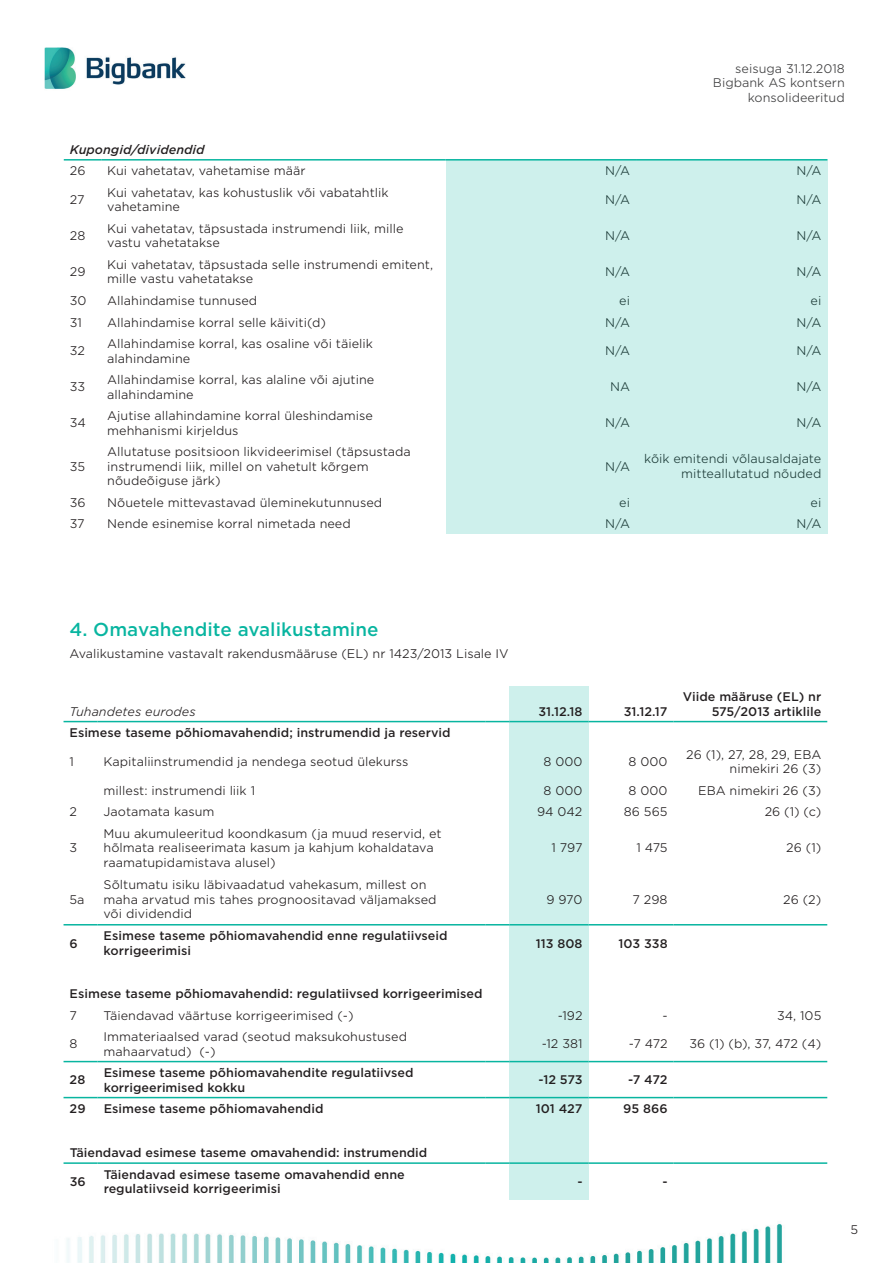
<style>
.page{position:relative;width:893px;height:1263px;background:#fff}
.page>*{position:absolute;margin:0;border:0;box-sizing:border-box;transform-origin:0 0}
.t1{font:500 18px "Gotham S Sm";color:#08b5a0}
.t2{font:300 12px/14.4px "Gotham S Sm";color:#231f20}
.t3{font:500 12px/14.4px "Gotham S Sm";color:#231f20}
.t4{font:300 12px/14.4px "Gotham S Sm";color:#3e3e3f;text-align:right}
.t5{font:italic 500 12px "Gotham S Sm";color:#231f20}
.t6{font:italic 300 12px "Gotham S Sm";color:#231f20}
</style>
<div class="page">
<img style="left:63px;top:159px;width:765px;height:1104px">
<img style="left:44px;top:47px;width:142px;height:42px">
<div style="left:509px;top:686px;width:79px;height:513px;background:#cef0ec"></div>
<hr style="left:64px;top:721px;width:34px;height:1px;background:#08b5a0">
<hr style="left:98px;top:721px;width:387px;height:1px;background:#08b5a0">
<svg style="left:485px;top:721px;width:24px;height:1px"></svg>
<hr style="left:509px;top:721px;width:79px;height:1px;background:#08b5a0">
<hr style="left:588px;top:721px;width:85px;height:1px;background:#08b5a0">
<hr style="left:673px;top:721px;width:154px;height:1px;background:#08b5a0">
<hr style="left:64px;top:924px;width:34px;height:1px;background:#08b5a0">
<hr style="left:98px;top:924px;width:387px;height:1px;background:#08b5a0">
<svg style="left:485px;top:924px;width:24px;height:1px"></svg>
<hr style="left:509px;top:924px;width:79px;height:1px;background:#08b5a0">
<hr style="left:588px;top:924px;width:85px;height:1px;background:#08b5a0">
<hr style="left:673px;top:924px;width:154px;height:1px;background:#08b5a0">
<hr style="left:64px;top:1061px;width:34px;height:1px;background:#08b5a0">
<hr style="left:98px;top:1061px;width:387px;height:1px;background:#08b5a0">
<svg style="left:485px;top:1061px;width:24px;height:1px"></svg>
<hr style="left:509px;top:1061px;width:79px;height:1px;background:#08b5a0">
<hr style="left:588px;top:1061px;width:85px;height:1px;background:#08b5a0">
<hr style="left:673px;top:1061px;width:154px;height:1px;background:#08b5a0">
<hr style="left:64px;top:1097px;width:34px;height:1px;background:#08b5a0">
<hr style="left:98px;top:1097px;width:387px;height:1px;background:#08b5a0">
<svg style="left:485px;top:1097px;width:24px;height:1px"></svg>
<hr style="left:509px;top:1097px;width:79px;height:1px;background:#08b5a0">
<hr style="left:588px;top:1097px;width:85px;height:1px;background:#08b5a0">
<hr style="left:673px;top:1097px;width:154px;height:1px;background:#08b5a0">
<hr style="left:64px;top:1162px;width:34px;height:2px;background:#08b5a0">
<hr style="left:98px;top:1162px;width:387px;height:2px;background:#08b5a0">
<hr style="left:485px;top:1162px;width:24px;height:2px;background:#08b5a0">
<hr style="left:509px;top:1162px;width:79px;height:2px;background:#08b5a0">
<hr style="left:588px;top:1162px;width:85px;height:2px;background:#08b5a0">
<hr style="left:673px;top:1162px;width:154px;height:2px;background:#08b5a0">
<hr style="left:64px;top:159px;width:37px;height:2px;background:#08b5a0">
<hr style="left:101px;top:159px;width:345px;height:2px;background:#08b5a0">
<div style="left:446px;top:159px;width:381px;height:375px;background:#cef0ec"></div>
<p class="t4" style="left:713px;top:61px;width:133px">seisuga 31.12.2018<br>Bigbank AS kontsern konsolideeritud</p>
<p class="t5" style="left:70px;top:141px;width:136px">Kupongid/dividendid</p>
<p class="t2" style="left:70px;top:163px;width:17px">26</p>
<p class="t2" style="left:107px;top:163px;width:200px">Kui vahetatav, vahetamise määr</p>
<p class="t2" style="left:605px;top:163px;width:26px">N/A</p>
<p class="t2" style="left:796px;top:163px;width:26px">N/A</p>
<p class="t2" style="left:70px;top:192px;width:16px">27</p>
<p class="t2" style="left:107px;top:185px;width:283px">Kui vahetatav, kas kohustuslik või vabatahtlik vahetamine</p>
<p class="t2" style="left:605px;top:192px;width:26px">N/A</p>
<p class="t2" style="left:796px;top:192px;width:26px">N/A</p>
<p class="t2" style="left:70px;top:228px;width:17px">28</p>
<p class="t2" style="left:107px;top:221px;width:298px">Kui vahetatav, täpsustada instrumendi liik, mille vastu vahetatakse</p>
<p class="t2" style="left:605px;top:228px;width:26px">N/A</p>
<p class="t2" style="left:796px;top:228px;width:26px">N/A</p>
<p class="t2" style="left:70px;top:264px;width:17px">29</p>
<p class="t2" style="left:107px;top:257px;width:327px">Kui vahetatav, täpsustada selle instrumendi emitent, mille vastu vahetatakse</p>
<p class="t2" style="left:605px;top:264px;width:26px">N/A</p>
<p class="t2" style="left:796px;top:264px;width:26px">N/A</p>
<p class="t2" style="left:70px;top:293px;width:18px">30</p>
<p class="t2" style="left:107px;top:293px;width:152px">Allahindamise tunnused</p>
<p class="t2" style="left:619px;top:293px;width:12px">ei</p>
<p class="t2" style="left:811px;top:293px;width:12px">ei</p>
<p class="t2" style="left:70px;top:315px;width:14px">31</p>
<p class="t2" style="left:107px;top:315px;width:220px">Allahindamise korral selle käiviti(d)</p>
<p class="t2" style="left:605px;top:315px;width:26px">N/A</p>
<p class="t2" style="left:796px;top:315px;width:26px">N/A</p>
<p class="t2" style="left:70px;top:343px;width:17px">32</p>
<p class="t2" style="left:107px;top:336px;width:267px">Allahindamise korral, kas osaline või täielik alahindamine</p>
<p class="t2" style="left:605px;top:343px;width:26px">N/A</p>
<p class="t2" style="left:796px;top:343px;width:26px">N/A</p>
<p class="t2" style="left:70px;top:379px;width:17px">33</p>
<p class="t2" style="left:107px;top:372px;width:268px">Allahindamise korral, kas alaline või ajutine allahindamine</p>
<p class="t2" style="left:610px;top:379px;width:21px">NA</p>
<p class="t2" style="left:796px;top:379px;width:26px">N/A</p>
<p class="t2" style="left:70px;top:415px;width:18px">34</p>
<p class="t2" style="left:107px;top:408px;width:267px">Ajutise allahindamine korral üleshindamise mehhanismi kirjeldus</p>
<p class="t2" style="left:605px;top:415px;width:26px">N/A</p>
<p class="t2" style="left:796px;top:415px;width:26px">N/A</p>
<p class="t2" style="left:70px;top:459px;width:17px">35</p>
<p class="t2" style="left:107px;top:444px;width:305px">Allutatuse positsioon likvideerimisel (täpsustada instrumendi liik, millel on vahetult kõrgem nõudeõiguse järk)</p>
<p class="t2" style="left:605px;top:459px;width:26px">N/A</p>
<p class="t2" style="left:644px;top:451px;width:179px;text-align:right">kõik emitendi võlausaldajate mitteallutatud nõuded</p>
<p class="t2" style="left:70px;top:495px;width:17px">36</p>
<p class="t2" style="left:107px;top:495px;width:276px">Nõuetele mittevastavad üleminekutunnused</p>
<p class="t2" style="left:619px;top:495px;width:12px">ei</p>
<p class="t2" style="left:811px;top:495px;width:12px">ei</p>
<p class="t2" style="left:70px;top:516px;width:16px">37</p>
<p class="t2" style="left:107px;top:516px;width:245px">Nende esinemise korral nimetada need</p>
<p class="t2" style="left:605px;top:516px;width:26px">N/A</p>
<p class="t2" style="left:796px;top:516px;width:26px">N/A</p>
<h1 class="t1" style="left:70px;top:617px;width:311px">4. Omavahendite avalikustamine</h1>
<p class="t2" style="left:70px;top:646px;width:441px">Avalikustamine vastavalt rakendusmääruse (EL) nr 1423/2013 Lisale IV</p>
<p class="t6" style="left:70px;top:703px;width:128px">Tuhandetes eurodes</p>
<p class="t3" style="left:538px;top:704px;width:46px">31.12.18</p>
<p class="t3" style="left:624px;top:704px;width:45px">31.12.17</p>
<p class="t3" style="left:683px;top:689px;width:140px;text-align:right">Viide määruse (EL) nr<br>575/2013 artiklile</p>
<p class="t3" style="left:70px;top:725px;width:383px">Esimese taseme põhiomavahendid; instrumendid ja reservid</p>
<p class="t2" style="left:70px;top:754px;width:6px">1</p>
<p class="t2" style="left:104px;top:754px;width:306px">Kapitaliinstrumendid ja nendega seotud ülekurss</p>
<p class="t2" style="left:544px;top:754px;width:40px">8 000</p>
<p class="t2" style="left:629px;top:754px;width:40px">8 000</p>
<p class="t2" style="left:686px;top:747px;width:137px;text-align:right">26 (1), 27, 28, 29, EBA nimekiri 26 (3)</p>
<p class="t2" style="left:104px;top:783px;width:153px">millest: instrumendi liik 1</p>
<p class="t2" style="left:544px;top:783px;width:40px">8 000</p>
<p class="t2" style="left:629px;top:783px;width:40px">8 000</p>
<p class="t2" style="left:698px;top:783px;width:125px">EBA nimekiri 26 (3)</p>
<p class="t2" style="left:70px;top:804px;width:9px">2</p>
<p class="t2" style="left:104px;top:804px;width:112px">Jaotamata kasum</p>
<p class="t2" style="left:537px;top:804px;width:47px">94 042</p>
<p class="t2" style="left:624px;top:804px;width:45px">86 565</p>
<p class="t2" style="left:765px;top:804px;width:58px">26 (1) (c)</p>
<p class="t2" style="left:70px;top:840px;width:9px">3</p>
<p class="t2" style="left:104px;top:826px;width:340px">Muu akumuleeritud koondkasum (ja muud reservid, et hõlmata realiseerimata kasum ja kahjum kohaldatava raamatupidamistava alusel)</p>
<p class="t2" style="left:551px;top:840px;width:33px">1 797</p>
<p class="t2" style="left:636px;top:840px;width:33px">1 475</p>
<p class="t2" style="left:786px;top:840px;width:37px">26 (1)</p>
<p class="t2" style="left:70px;top:892px;width:17px">5a</p>
<p class="t2" style="left:104px;top:877px;width:335px">Sõltumatu isiku läbivaadatud vahekasum, millest on maha arvatud mis tahes prognoositavad väljamaksed või dividendid</p>
<p class="t2" style="left:546px;top:892px;width:38px">9 970</p>
<p class="t2" style="left:632px;top:892px;width:37px">7 298</p>
<p class="t2" style="left:783px;top:892px;width:40px">26 (2)</p>
<p class="t3" style="left:70px;top:936px;width:10px">6</p>
<p class="t3" style="left:104px;top:928px;width:346px">Esimese taseme põhiomavahendid enne regulatiivseid korrigeerimisi</p>
<p class="t3" style="left:536px;top:936px;width:48px">113 808</p>
<p class="t3" style="left:618px;top:936px;width:51px">103 338</p>
<p class="t3" style="left:70px;top:986px;width:415px">Esimese taseme põhiomavahendid: regulatiivsed korrigeerimised</p>
<p class="t2" style="left:70px;top:1008px;width:9px">7</p>
<p class="t2" style="left:104px;top:1008px;width:252px">Täiendavad väärtuse korrigeerimised (-)</p>
<p class="t2" style="left:558px;top:1008px;width:26px">-192</p>
<p class="t2" style="left:662px;top:1008px;width:7px">-</p>
<p class="t2" style="left:777px;top:1008px;width:46px">34, 105</p>
<p class="t2" style="left:70px;top:1036px;width:9px">8</p>
<p class="t2" style="left:104px;top:1029px;width:305px">Immateriaalsed varad (seotud maksukohustused mahaarvatud) (-)</p>
<p class="t2" style="left:542px;top:1036px;width:42px">-12 381</p>
<p class="t2" style="left:629px;top:1036px;width:40px">-7 472</p>
<p class="t2" style="left:689px;top:1036px;width:134px">36 (1) (b), 37, 472 (4)</p>
<p class="t3" style="left:70px;top:1072px;width:17px">28</p>
<p class="t3" style="left:104px;top:1065px;width:311px">Esimese taseme põhiomavahendite regulatiivsed korrigeerimised kokku</p>
<p class="t3" style="left:538px;top:1072px;width:46px">-12 573</p>
<p class="t3" style="left:628px;top:1072px;width:41px">-7 472</p>
<p class="t3" style="left:70px;top:1101px;width:17px">29</p>
<p class="t3" style="left:104px;top:1101px;width:221px">Esimese taseme põhiomavahendid</p>
<p class="t3" style="left:536px;top:1101px;width:48px">101 427</p>
<p class="t3" style="left:623px;top:1101px;width:46px">95 866</p>
<p class="t3" style="left:70px;top:1145px;width:359px">Täiendavad esimese taseme omavahendid: instrumendid</p>
<p class="t3" style="left:70px;top:1174px;width:18px">36</p>
<p class="t3" style="left:104px;top:1167px;width:303px">Täiendavad esimese taseme omavahendid enne regulatiivseid korrigeerimisi</p>
<p class="t3" style="left:577px;top:1174px;width:7px">-</p>
<p class="t3" style="left:662px;top:1174px;width:7px">-</p>
<p class="t2" style="left:850px;top:1222px;width:9px">5</p>
</div>
